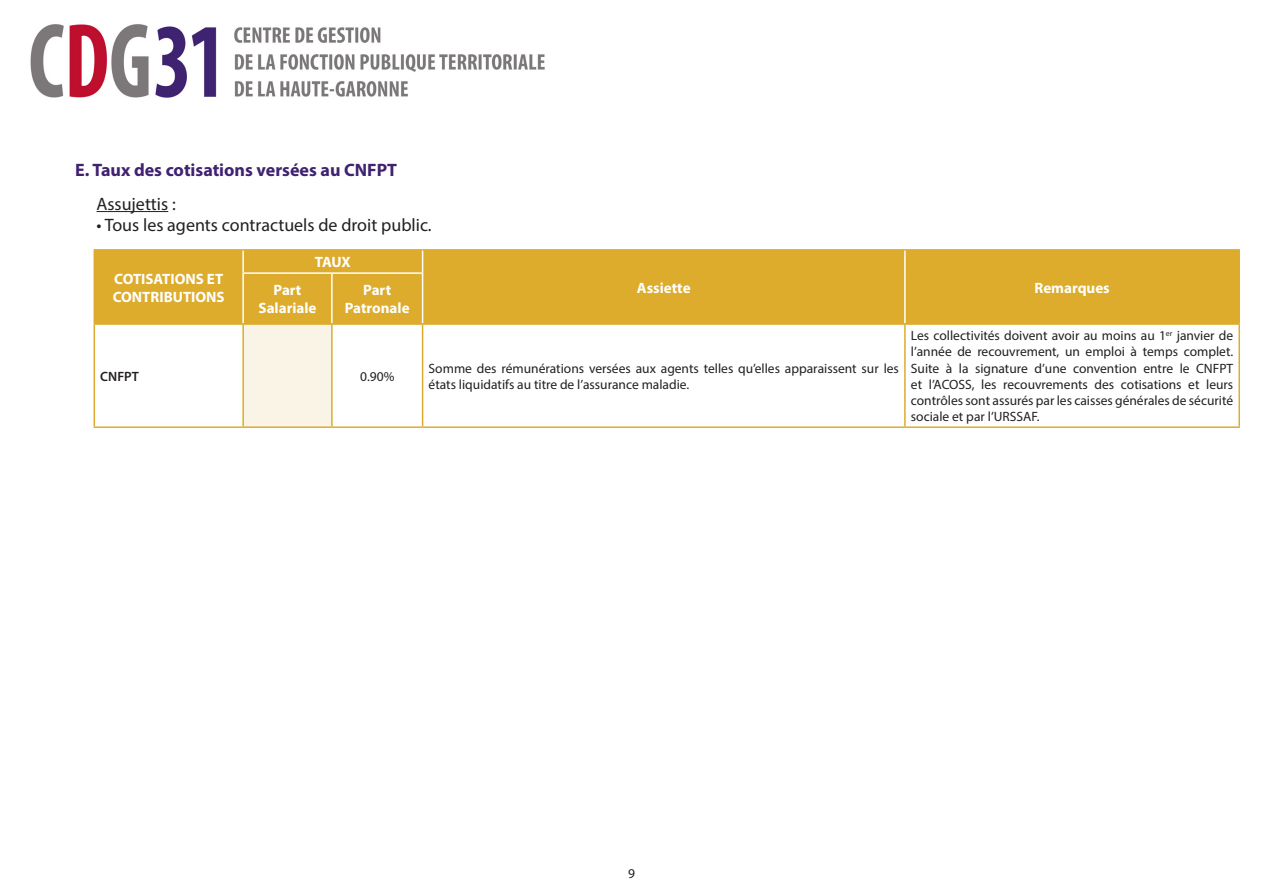
<style>
.page{position:relative;width:1263px;height:893px;background:#fff}
.page>*{position:absolute;margin:0;border:0;box-sizing:border-box;transform-origin:0 0}
.t1{font:18px "Myriad Pro";color:#231f20}
.t2{font:700 18px "Myriad Pro";color:#3f2270}
.t3{font:700 15px/18px "Myriad Pro";color:#fff}
.t4{font:13.5px/16.2px "Myriad Pro";color:#231f20}
.t5{font:600 13.5px "Myriad Pro";color:#231f20}
</style>
<div class="page">
<img style="left:30px;top:24px;width:515px;height:74px">
<hr style="left:97px;top:211px;width:71px;height:1px;background:#231f20">
<div style="left:95px;top:251px;width:1143px;height:72px;background:#ddac2c"></div>
<div style="left:243px;top:324px;width:89px;height:103px;background:#faf4e6"></div>
<hr style="left:94px;top:249px;width:149px;height:2px;background:#ddac2c">
<svg style="left:94px;top:251px;width:1px;height:22px"></svg>
<hr style="left:94px;top:273px;width:1px;height:50px;background:#ddac2c">
<hr style="left:243px;top:249px;width:89px;height:2px;background:#ddac2c">
<hr style="left:332px;top:249px;width:91px;height:2px;background:#ddac2c">
<hr style="left:423px;top:249px;width:482px;height:2px;background:#ddac2c">
<hr style="left:905px;top:249px;width:335px;height:2px;background:#ddac2c">
<hr style="left:1238px;top:251px;width:2px;height:22px;background:#ddac2c">
<hr style="left:1238px;top:273px;width:2px;height:50px;background:#ddac2c">
<hr style="left:242px;top:251px;width:2px;height:21px;background:#fff">
<svg style="left:422px;top:251px;width:1px;height:21px"></svg>
<hr style="left:904px;top:251px;width:2px;height:22px;background:#fff">
<hr style="left:904px;top:273px;width:2px;height:50px;background:#fff">
<hr style="left:242px;top:272px;width:90px;height:2px;background:#fff">
<hr style="left:242px;top:274px;width:2px;height:49px;background:#fff">
<hr style="left:332px;top:272px;width:91px;height:2px;background:#fff">
<hr style="left:331px;top:274px;width:2px;height:49px;background:#fff">
<hr style="left:422px;top:274px;width:1px;height:49px;background:#fff">
<hr style="left:94px;top:323px;width:149px;height:2px;background:#ddac2c">
<hr style="left:94px;top:325px;width:1px;height:101px;background:#ddac2c">
<hr style="left:243px;top:323px;width:89px;height:2px;background:#ddac2c">
<hr style="left:242px;top:325px;width:2px;height:101px;background:#ddac2c">
<hr style="left:332px;top:323px;width:91px;height:2px;background:#ddac2c">
<hr style="left:331px;top:325px;width:2px;height:101px;background:#ddac2c">
<hr style="left:423px;top:323px;width:482px;height:2px;background:#ddac2c">
<hr style="left:422px;top:325px;width:1px;height:101px;background:#ddac2c">
<hr style="left:905px;top:323px;width:335px;height:2px;background:#ddac2c">
<hr style="left:904px;top:325px;width:2px;height:101px;background:#ddac2c">
<hr style="left:1238px;top:325px;width:2px;height:101px;background:#ddac2c">
<hr style="left:94px;top:426px;width:149px;height:2px;background:#ddac2c">
<hr style="left:243px;top:426px;width:89px;height:2px;background:#ddac2c">
<hr style="left:332px;top:426px;width:91px;height:2px;background:#ddac2c">
<hr style="left:423px;top:426px;width:482px;height:2px;background:#ddac2c">
<hr style="left:905px;top:426px;width:335px;height:2px;background:#ddac2c">
<p class="t2" style="left:75px;top:158px;width:323px">E. Taux des cotisations versées au CNFPT</p>
<p class="t1" style="left:97px;top:193px;width:81px">Assujettis :</p>
<p class="t1" style="left:97px;top:214px;width:337px">• Tous les agents contractuels de droit public.</p>
<p class="t3" style="left:113px;top:269px;width:113px">COTISATIONS ET<br>CONTRIBUTIONS</p>
<p class="t3" style="left:315px;top:253px;width:37px">TAUX</p>
<p class="t3" style="left:274px;top:281px;width:29px">Part</p>
<p class="t3" style="left:637px;top:278px;width:55px">Assiette</p>
<p class="t3" style="left:1034px;top:278px;width:77px">Remarques</p>
<p class="t3" style="left:258px;top:299px;width:59px">Salariale</p>
<p class="t3" style="left:363px;top:281px;width:29px">Part</p>
<p class="t3" style="left:345px;top:299px;width:66px">Patronale</p>
<p class="t5" style="left:100px;top:368px;width:40px">CNFPT</p>
<p class="t4" style="left:360px;top:368px;width:36px">0.90%</p>
<p class="t4" style="left:429px;top:360px;width:472px">Somme des rémunérations versées aux agents telles qu’elles apparaissent sur les états liquidatifs au titre de l’assurance maladie.</p>
<p class="t4" style="left:911px;top:327px;width:324px;text-align:justify">Les collectivités doivent avoir au moins au 1<sup>er</sup> janvier de l’année de recouvrement, un emploi à temps complet.<br>Suite à la signature d’une convention entre le CNFPT et l’ACOSS, les recouvrements des cotisations et leurs contrôles sont assurés par les caisses générales de sécurité sociale et par l’URSSAF.</p>
<p class="t4" style="left:628px;top:865px;width:8px">9</p>
</div>
